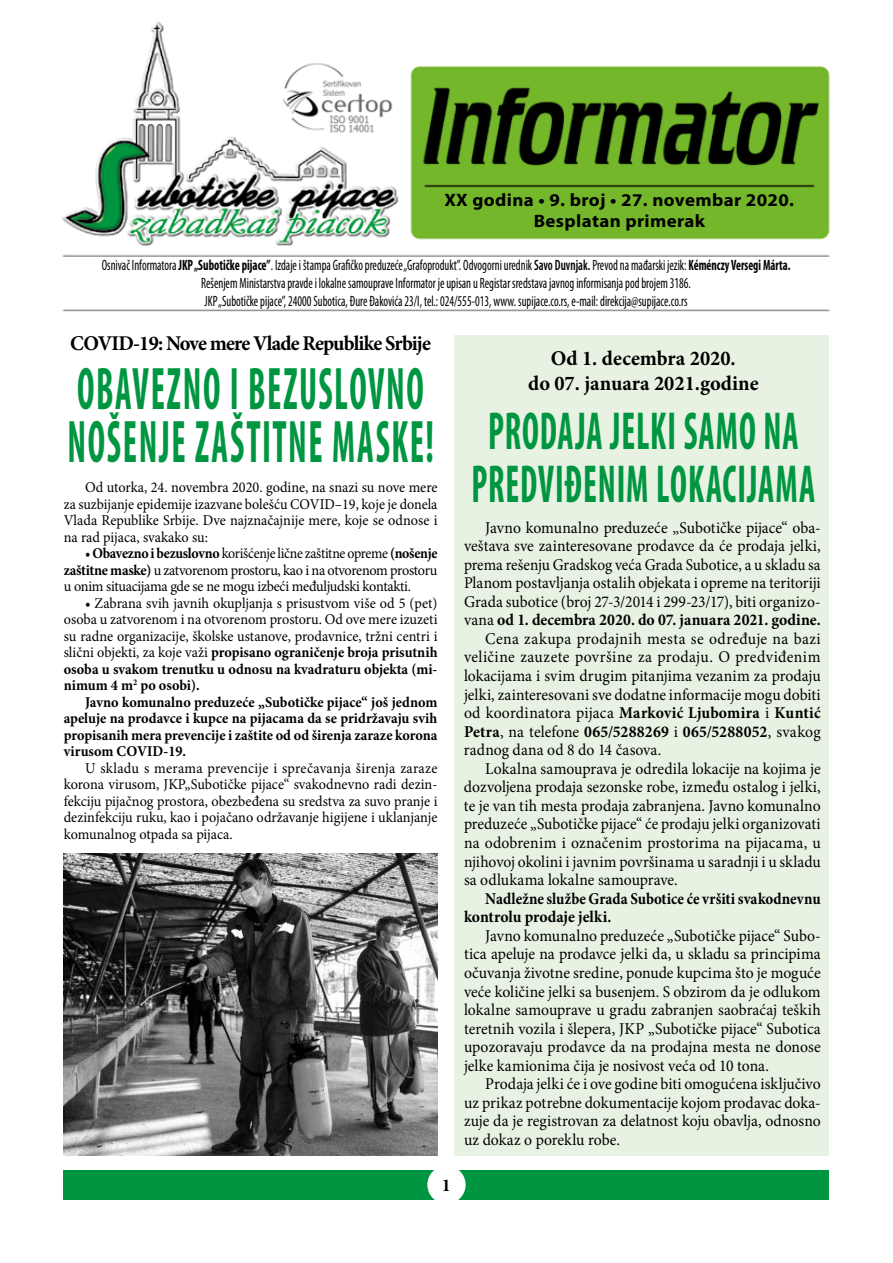
<style>
.page{position:relative;width:893px;height:1263px;background:#fff}
.page>*{position:absolute;margin:0;border:0;box-sizing:border-box;transform-origin:0 0}
.t1{font:700 condensed 60.45px/52.8px "Myriad Pro";letter-spacing:.045em;color:#009641;scale:.6 1}
.t2{font:700 condensed 53.7px/52.8px "Myriad Pro";letter-spacing:.025em;color:#009641;text-align:center;scale:.65 1}
.t3{font:700 21px/25.2px "Minion Pro";color:#000;text-align:center}
.t4{font:700 21px "Minion Pro";letter-spacing:-.03em;color:#000}
.t5{font:700 18px/21.6px "Myriad Pro";letter-spacing:.02em;color:#000;text-align:center;scale:1.05 1}
.t6{font:700 18px "Minion Pro";color:#000}
.t7{font:16.5px/18.6px "Minion Pro";letter-spacing:.005em;color:#000;text-align:justify;scale:.95 1}
.t8{font:16.5px "Minion Pro";letter-spacing:.005em;color:#000;scale:.94 1}
.t9{font:700 16.5px "Minion Pro";letter-spacing:.005em;color:#000;scale:.95 1}
.t10{font:16.5px "Minion Pro";letter-spacing:.025em;color:#000;scale:.95 1}
.t11{font:700 16.5px/18.6px "Minion Pro";letter-spacing:.005em;color:#000;scale:.9 1}
.t12{font:16.5px "Minion Pro";letter-spacing:.005em;color:#000;scale:.93 1}
.t13{font:15px/16.5px "Minion Pro";letter-spacing:-.005em;color:#000;text-align:justify;scale:.95 1}
.t14{font:condensed 15px/18px "Myriad Pro";color:#000;text-align:center;scale:.81 1}
.t15{font:700 15px/16.5px "Minion Pro";color:#000;text-align:justify;scale:.95 1}
.t16{font:15px/16.5px "Minion Pro";letter-spacing:-.005em;color:#000;text-align:justify;scale:.92 1}
.s1{font-weight:700}
.s2{font-weight:600}
.s3{font-weight:400}
</style>
<div class="page">
<div style="left:455px;top:335px;width:374px;height:820px;background:#e8f2e3"></div>
<img style="left:62px;top:21px;width:768px;height:291px">
<div style="left:64px;top:258px;width:764px;height:48px;background:#fff"></div>
<div style="left:64px;top:1170px;width:765px;height:29px;background:#009641"></div>
<div style="left:427px;top:1165px;width:39px;height:39px;background:#fff;border-radius:50%"></div>
<img style="left:64px;top:853px;width:373px;height:302px">
<p class="t5" style="left:445px;top:189px;width:334px">XX godina • 9. broj • 27. novembar 2020.<br>Besplatan primerak</p>
<p class="t14" style="left:102px;top:256px;width:852px">Osnivač Informatora <span class="s1">JKP „Subotičke pijace”</span>. Izdaje i štampa Grafičko preduzeće „Grafoprodukt”. Odvogorni urednik <span class="s2">Savo Duvnjak.</span> Prevod na mađarski jezik: <span class="s1">Kéménczy Versegi Márta.<br></span>Rešenjem Ministarstva pravde i lokalne samouprave Informator je upisan u Registar sredstava javnog informisanja pod brojem 3186.<br>JKP „Subotičke pijace”, 24000 Subotica, Đure Đakovića 23/I, tel.: 024/555-013, www. supijace.co.rs, e-mail: direkcija@supijace.co.rs</p>
<p class="t4" style="left:70px;top:331px;width:362px">COVID-19: Nove mere Vlade Republike Srbije</p>
<h1 class="t1" style="left:68px;top:361px;width:612px">OBAVEZNO I BEZUSLOVNO<br>NOŠENJE ZAŠTITNE MASKE!</h1>
<p class="t13" style="left:64px;top:479px;width:395px;text-indent:21px">Od utorka, 24. novembra 2020. godine, na snazi su nove mere za suzbijanje epidemije izazvane bolešću COVID–19, koje je donela Vlada Republike Srbije. Dve najznačajnije mere, koje se odnose i na rad pijaca, svakako su:</p>
<p class="t16" style="left:64px;top:545px;width:408px;text-indent:21px">• <span class="s1">Obavezno i bezuslovno</span> korišćenje lične zaštitne opreme <span class="s1">(nošenje zaštitne maske)</span> u zatvorenom prostoru, kao i na otvorenom prostoru u onim situacijama gde se ne mogu izbeći međuljudski kontakti.</p>
<p class="t13" style="left:64px;top:595px;width:395px;text-indent:21px">• Zabrana svih javnih okupljanja s prisustvom više od 5 (pet) osoba u zatvorenom i na otvorenom prostoru. Od ove mere izuzeti su radne organizacije, školske ustanove, prodavnice, tržni centri i slični objekti, za koje važi <span class="s1">propisano ograničenje broja prisutnih osoba u svakom trenutku u odnosu na kvadraturu objekta (mi&shy;nimum 4 m</span><sup>2</sup> <span class="s1">po osobi).</span></p>
<p class="t15" style="left:64px;top:694px;width:395px;text-indent:21px">Javno komunalno preduzeće „Subotičke pijace“ još jednom apeluje na prodavce i kupce na pijacama da se pridržavaju svih propisanih mera prevencije i zaštite od od širenja zaraze korona virusom COVID-19.</p>
<p class="t13" style="left:64px;top:760px;width:395px;text-indent:21px">U skladu s merama prevencije i sprečavanja širenja zaraze korona virusom, JKP„Subotičke pijace“ svakodnevno radi dezin&shy;fekciju pijačnog prostora, obezbeđena su sredstva za suvo pranje i dezinfekciju ruku, kao i pojačano održavanje higijene i uklanjanje komunalnog otpada sa pijaca.</p>
<p class="t6" style="left:442px;top:1175px;width:10px">1</p>
<p class="t3" style="left:528px;top:347px;width:232px">Od 1. decembra 2020.<br>do 07. januara 2021.godine</p>
<h2 class="t2" style="left:472px;top:404px;width:530px">PRODAJA JELKI SAMO NA<br>PREDVIĐENIM LOKACIJAMA</h2>
<p class="t7" style="left:485px;top:518px;width:355px">Javno komunalno preduzeće „Subotičke pijace“ oba-</p>
<p class="t7" style="left:464px;top:537px;width:377px">veštava sve zainteresovane prodavce da će prodaja jelki,</p>
<p class="t12" style="left:464px;top:553px;width:385px">prema rešenju Gradskog veća Grada Subotice, a u skladu sa</p>
<p class="t8" style="left:464px;top:572px;width:381px">Planom postavljanja ostalih objekata i opreme na teritoriji</p>
<p class="t8" style="left:464px;top:590px;width:381px">Grada subotice (broj 27-3/2014 i 299-23/17), biti organizo-</p>
<p class="t9" style="left:464px;top:610px;width:377px"><span class="s3">vana</span> od 1. decembra 2020. do 07. januara 2021. godine.</p>
<p class="t10" style="left:485px;top:627px;width:355px">Cena zakupa prodajnih mesta se određuje na bazi</p>
<p class="t10" style="left:464px;top:646px;width:377px">veličine zauzete površine za prodaju. O predviđenim</p>
<p class="t7" style="left:464px;top:666px;width:377px">lokacijama i svim drugim pitanjima vezanim za prodaju</p>
<p class="t7" style="left:464px;top:685px;width:377px">jelki, zainteresovani sve dodatne informacije mogu dobiti</p>
<p class="t9" style="left:464px;top:703px;width:377px"><span class="s3">od koordinatora pijaca</span> Marković Ljubomira <span class="s3">i</span> Kuntić</p>
<p class="t9" style="left:464px;top:721px;width:377px">Petra<span class="s3">, na telefone</span> 065/5288269 <span class="s3">i</span> 065/5288052<span class="s3">, svakog</span></p>
<p class="t7" style="left:464px;top:741px;width:209px">radnog dana od 8 do 14 časova.</p>
<p class="t7" style="left:485px;top:759px;width:355px">Lokalna samouprava je odredila lokacije na kojima je</p>
<p class="t7" style="left:464px;top:778px;width:377px">dozvoljena prodaja sezonske robe, između ostalog i jelki,</p>
<p class="t7" style="left:464px;top:796px;width:377px">te je van tih mesta prodaja zabranjena. Javno komunalno</p>
<p class="t8" style="left:464px;top:813px;width:381px">preduzeće „Subotičke pijace“ će prodaju jelki organizovati</p>
<p class="t7" style="left:464px;top:833px;width:377px">na odobrenim i označenim prostorima na pijacama, u</p>
<p class="t8" style="left:464px;top:850px;width:381px">njihovoj okolini i javnim površinama u saradnji i u skladu</p>
<p class="t7" style="left:464px;top:871px;width:227px">sa odlukama lokalne samouprave.</p>
<p class="t11" style="left:464px;top:890px;width:398px;text-indent:21px">Nadležne službe Grada Subotice će vršiti svakodnevnu kontrolu prodaje jelki.</p>
<p class="t7" style="left:464px;top:926px;width:377px;text-indent:21px">Javno komunalno preduzeće „Subotičke pijace“ Subo&shy;tica apeluje na prodavce jelki da, u skladu sa principima očuvanja životne sredine, ponude kupcima što je moguće veće količine jelki sa busenjem. S obzirom da je odlukom lokalne samouprave u gradu zabranjen saobraćaj teških teretnih vozila i šlepera, JKP „Subotičke pijace“ Subotica upozoravaju prodavce da na prodajna mesta ne donose jelke kamionima čija je nosivost veća od 10 tona.</p>
<p class="t7" style="left:464px;top:1075px;width:377px;text-indent:21px">Prodaja jelki će i ove godine biti omogućena isključivo uz prikaz potrebne dokumentacije kojom prodavac doka&shy;zuje da je registrovan za delatnost koju obavlja, odnosno uz dokaz o poreklu robe.</p>
</div>
